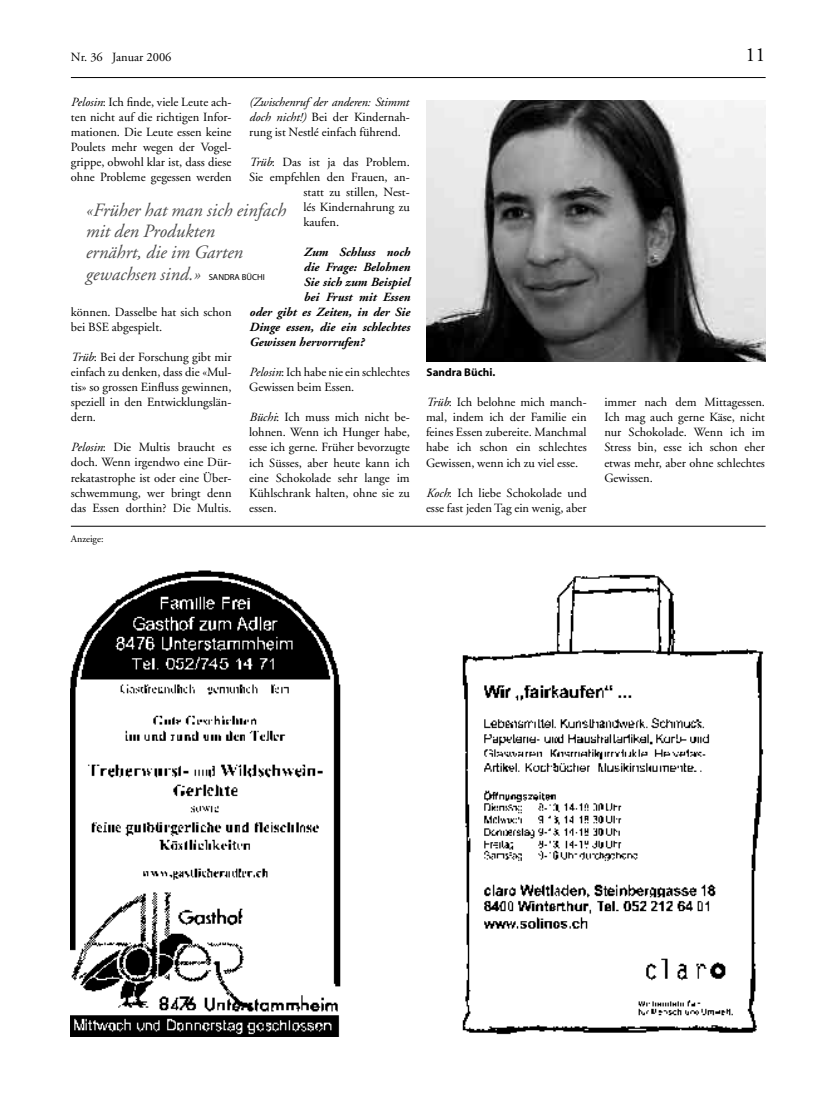
<style>
.page{position:relative;width:833px;height:1117px;background:#fff}
.page>*{position:absolute;margin:0;border:0;box-sizing:border-box;transform-origin:0 0}
.t1{font:20px "Adobe Garamond";color:#000}
.t2{font:italic 18.75px/21.2px "Adobe Garamond";color:#4d4d4d}
.t3{font:12.5px/15px "Adobe Garamond";color:#000;text-align:justify}
.t4{font:italic 700 12.5px "Adobe Garamond";color:#000}
.t5{font:700 11.25px "Myriad";color:#000}
.t6{font:10px "Adobe Garamond";color:#000}
.s1{font-style:italic}
.s2{font-family:"Myriad";font-style:normal;font-size:8.75px;color:#000}
</style>
<div class="page">
<hr style="left:71px;top:77px;width:694px;height:1px;background:#000">
<img style="left:71px;top:570px;width:270px;height:466px">
<img style="left:462px;top:574px;width:302px;height:461px">
<hr style="left:71px;top:526px;width:694px;height:1px;background:#000">
<img style="left:426px;top:100px;width:339px;height:261px">
<p class="t3" style="left:71px;top:51px;width:102px">Nr. 36 Januar 2006</p>
<h1 class="t1" style="left:745px;top:47px;width:21px">11</h1>
<p class="t3" style="left:71px;top:96px;width:162px"><span class="s1">Pelosin</span>: Ich finde, viele Leute ach&shy;ten nicht auf die richtigen Infor&shy;mationen. Die Leute essen keine Poulets mehr wegen der Vogel&shy;grippe, obwohl klar ist, dass diese ohne Probleme gegessen werden</p>
<p class="t3" style="left:249px;top:96px;width:162px"><span class="s1">(Zwischenruf der anderen: Stimmt doch nicht!)</span> Bei der Kindernah&shy;rung ist Nestlé einfach führend.</p>
<p class="t3" style="left:249px;top:156px;width:162px"><span class="s1">Trüb</span>: Das ist ja das Problem.</p>
<p class="t3" style="left:249px;top:171px;width:162px">Sie empfehlen den Frauen, an-</p>
<p class="t3" style="left:303px;top:186px;width:108px">statt zu stillen, Nest-</p>
<p class="t3" style="left:303px;top:201px;width:108px">lés Kindernahrung zu</p>
<p class="t3" style="left:303px;top:216px;width:37px">kaufen.</p>
<p class="t4" style="left:303px;top:247px;width:108px">Zum Schluss noch</p>
<p class="t4" style="left:303px;top:262px;width:108px">die Frage: Belohnen</p>
<p class="t4" style="left:303px;top:277px;width:108px">Sie sich zum Beispiel</p>
<p class="t4" style="left:303px;top:292px;width:108px">bei Frust mit Essen</p>
<p class="t4" style="left:249px;top:307px;width:162px">oder gibt es Zeiten, in der Sie</p>
<p class="t4" style="left:249px;top:322px;width:162px">Dinge essen, die ein schlechtes</p>
<p class="t4" style="left:249px;top:337px;width:116px">Gewissen hervorrufen?</p>
<p class="t3" style="left:249px;top:366px;width:162px"><span class="s1">Pelosin</span>: Ich habe nie ein schlechtes<br>Gewissen beim Essen.</p>
<p class="t3" style="left:249px;top:411px;width:162px"><span class="s1">Büchi</span>: Ich muss mich nicht be&shy;lohnen. Wenn ich Hunger habe, esse ich gerne. Früher bevorzugte ich Süsses, aber heute kann ich eine Schokolade sehr lange im Kühlschrank halten, ohne sie zu essen.</p>
<h2 class="t2" style="left:85px;top:201px;width:202px">«Früher hat man sich einfach mit den Produkten<br>ernährt, die im Garten gewachsen sind.» <span class="s2">SANDRA BÜCHI</span></h2>
<p class="t3" style="left:71px;top:306px;width:162px">können. Dasselbe hat sich schon bei BSE abgespielt.</p>
<p class="t3" style="left:71px;top:351px;width:162px"><span class="s1">Trüb</span>: Bei der Forschung gibt mir einfach zu denken, dass die «Mul&shy;tis» so grossen Einfluss gewinnen, speziell in den Entwicklungslän&shy;dern.</p>
<p class="t3" style="left:71px;top:441px;width:162px"><span class="s1">Pelosin</span>: Die Multis braucht es doch. Wenn irgendwo eine Dür&shy;rekatastrophe ist oder eine Über&shy;schwemmung, wer bringt denn das Essen dorthin? Die Multis.</p>
<p class="t5" style="left:426px;top:368px;width:70px">Sandra Büchi.</p>
<p class="t3" style="left:426px;top:396px;width:162px"><span class="s1">Trüb</span>: Ich belohne mich manch&shy;mal, indem ich der Familie ein feines Essen zubereite. Manchmal habe ich schon ein schlechtes Gewissen, wenn ich zu viel esse.</p>
<p class="t3" style="left:426px;top:486px;width:162px"><span class="s1">Koch</span>: Ich liebe Schokolade und esse fast jeden Tag ein wenig, aber</p>
<p class="t3" style="left:604px;top:396px;width:162px">immer nach dem Mittagessen.<br>Ich mag auch gerne Käse, nicht nur Schokolade. Wenn ich im Stress bin, esse ich schon eher etwas mehr, aber ohne schlechtes Gewissen.</p>
<p class="t6" style="left:71px;top:534px;width:34px">Anzeige:</p>
</div>
